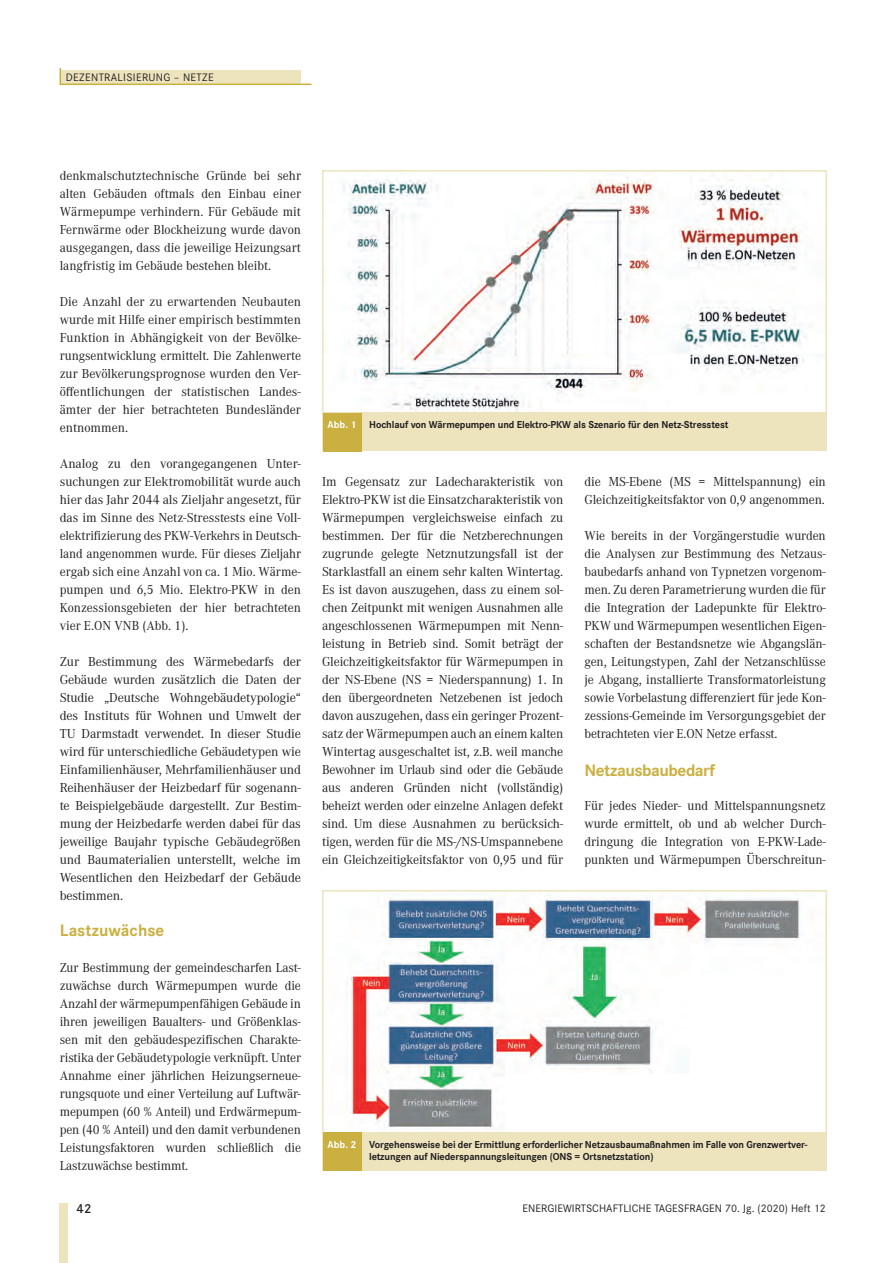
<style>
.page{position:relative;width:893px;height:1263px;background:#fff}
.page>*{position:absolute;margin:0;border:0;box-sizing:border-box;transform-origin:0 0}
.t1{font:700 17.25px "Corporate S";letter-spacing:-.015em;color:#c9b040}
.t2{font:13.5px/18px "Corporate A";letter-spacing:-.01em;color:#231f20;text-align:justify}
.t3{font:600 13.5px "Corporate S";color:#231f20}
.t4{font:11.25px "Corporate S";letter-spacing:.005em;color:#231f20}
.t5{font:11.25px "Corporate S";letter-spacing:.03em;color:#231f20}
.t6{font:700 10.5px/12px "Corporate S";letter-spacing:-.01em;color:#231f20}
.s1{color:#fff}
</style>
<div class="page">
<div style="left:60px;top:71px;width:241px;height:13px;background:#ede4be"></div>
<hr style="left:60px;top:84px;width:251px;height:1px;background:#c9b040">
<svg style="left:60px;top:68px;width:1px;height:16px"></svg>
<div style="left:60px;top:1203px;width:8px;height:60px;background:#ede4be"></div>
<img style="left:325px;top:177px;width:499px;height:236px">
<div style="left:322px;top:170px;width:505px;height:281px;border:2px solid #ede4be"></div>
<div style="left:323px;top:413px;width:504px;height:38px;background:#ede4be"></div>
<div style="left:323px;top:413px;width:38px;height:38px;background:#c9b040"></div>
<img style="left:325px;top:894px;width:499px;height:239px">
<div style="left:322px;top:890px;width:505px;height:280px;border:2px solid #ede4be"></div>
<div style="left:323px;top:1133px;width:504px;height:38px;background:#ede4be"></div>
<div style="left:323px;top:1133px;width:38px;height:38px;background:#c9b040"></div>
<p class="t5" style="left:66px;top:71px;width:149px">DEZENTRALISIERUNG – NETZE</p>
<p class="t2" style="left:60px;top:167px;width:243px">denkmalschutztechnische Gründe bei sehr alten Gebäuden oftmals den Einbau einer Wärmepumpe verhindern. Für Gebäude mit Fernwärme oder Blockheizung wurde davon ausgegangen, dass die jeweilige Heizungsart langfristig im Gebäude bestehen bleibt.</p>
<p class="t2" style="left:60px;top:293px;width:243px">Die Anzahl der zu erwartenden Neubauten wurde mit Hilfe einer empirisch bestimmten Funktion in Abhängigkeit von der Bevölke&shy;rungsentwicklung ermittelt. Die Zahlenwerte zur Bevölkerungsprognose wurden den Ver&shy;öffentlichungen der statistischen Landes&shy;ämter der hier betrachteten Bundesländer entnommen.</p>
<p class="t2" style="left:60px;top:455px;width:243px">Analog zu den vorangegangenen Unter&shy;suchungen zur Elektromobilität wurde auch hier das Jahr 2044 als Zieljahr angesetzt, für das im Sinne des Netz-Stresstests eine Voll&shy;elektrifizierung des PKW-Verkehrs in Deutsch&shy;land angenommen wurde. Für dieses Zieljahr ergab sich eine Anzahl von ca. 1 Mio. Wärme&shy;pumpen und 6,5 Mio. Elektro-PKW in den Konzessionsgebieten der hier betrachteten vier E.ON VNB (Abb. 1).</p>
<p class="t2" style="left:60px;top:653px;width:243px">Zur Bestimmung des Wärmebedarfs der Gebäude wurden zusätzlich die Daten der Studie „Deutsche Wohngebäudetypologie“ des Instituts für Wohnen und Umwelt der TU Darmstadt verwendet. In dieser Studie wird für unterschiedliche Gebäudetypen wie Einfamilienhäuser, Mehrfamilienhäuser und Reihenhäuser der Heizbedarf für sogenann&shy;te Beispielgebäude dargestellt. Zur Bestim&shy;mung der Heizbedarfe werden dabei für das jeweilige Baujahr typische Gebäudegrößen und Baumaterialien unterstellt, welche im Wesentlichen den Heizbedarf der Gebäude bestimmen.</p>
<p class="t1" style="left:60px;top:920px;width:106px">Lastzuwächse</p>
<p class="t2" style="left:60px;top:959px;width:243px">Zur Bestimmung der gemeindescharfen Last&shy;zuwächse durch Wärmepumpen wurde die Anzahl der wärmepumpenfähigen Gebäude in ihren jeweiligen Baualters- und Größenklas&shy;sen mit den gebäudespezifischen Charakte&shy;ristika der Gebäudetypologie verknüpft. Unter Annahme einer jährlichen Heizungserneue&shy;rungsquote und einer Verteilung auf Luftwär&shy;mepumpen (60 % Anteil) und Erdwärmepum&shy;pen (40 % Anteil) und den damit verbundenen Leistungsfaktoren wurden schließlich die Lastzuwächse bestimmt.</p>
<p class="t6" style="left:327px;top:419px;width:402px"><span class="s1">Abb. 1</span> Hochlauf von Wärmepumpen und Elektro-PKW als Szenario für den Netz-Stresstest</p>
<p class="t2" style="left:322px;top:473px;width:243px">Im Gegensatz zur Ladecharakteristik von Elektro-PKW ist die Einsatzcharakteristik von Wärmepumpen vergleichsweise einfach zu bestimmen. Der für die Netzberechnungen zugrunde gelegte Netznutzungsfall ist der Starklastfall an einem sehr kalten Wintertag.<br>Es ist davon auszugehen, dass zu einem sol&shy;chen Zeitpunkt mit wenigen Ausnahmen alle angeschlossenen Wärmepumpen mit Nenn&shy;leistung in Betrieb sind. Somit beträgt der Gleichzeitigkeitsfaktor für Wärmepumpen in der NS-Ebene (NS = Niederspannung) 1. In den übergeordneten Netzebenen ist jedoch davon auszugehen, dass ein geringer Prozent&shy;satz der Wärmepumpen auch an einem kalten Wintertag ausgeschaltet ist, z.B. weil manche Bewohner im Urlaub sind oder die Gebäude aus anderen Gründen nicht (vollständig) beheizt werden oder einzelne Anlagen defekt sind. Um diese Ausnahmen zu berücksich&shy;tigen, werden für die MS-/NS-Umspannebene ein Gleichzeitigkeitsfaktor von 0,95 und für</p>
<p class="t2" style="left:584px;top:473px;width:243px">die MS-Ebene (MS = Mittelspannung) ein<br>Gleichzeitigkeitsfaktor von 0,9 angenommen.</p>
<p class="t2" style="left:585px;top:527px;width:243px">Wie bereits in der Vorgängerstudie wurden die Analysen zur Bestimmung des Netzaus&shy;baubedarfs anhand von Typnetzen vorgenom&shy;men. Zu deren Parametrierung wurden die für die Integration der Ladepunkte für Elektro-PKW und Wärmepumpen wesentlichen Eigen&shy;schaften der Bestandsnetze wie Abgangslän&shy;gen, Leitungstypen, Zahl der Netzanschlüsse je Abgang, installierte Transformatorleistung sowie Vorbelastung differenziert für jede Kon&shy;zessions-Gemeinde im Versorgungsgebiet der betrachteten vier E.ON Netze erfasst.</p>
<p class="t1" style="left:585px;top:760px;width:132px">Netzausbaubedarf</p>
<p class="t2" style="left:585px;top:797px;width:243px">Für jedes Nieder- und Mittelspannungsnetz wurde ermittelt, ob und ab welcher Durch&shy;dringung die Integration von E-PKW-Lade&shy;punkten und Wärmepumpen Überschreitun-</p>
<p class="t6" style="left:369px;top:1139px;width:440px;text-indent:-42px"><span class="s1">Abb. 2</span> Vorgehensweise bei der Ermittlung erforderlicher Netzausbaumaßnahmen im Falle von Grenzwertver&shy;letzungen auf Niederspannungsleitungen (ONS = Ortsnetzstation)</p>
<p class="t3" style="left:77px;top:1201px;width:16px">42</p>
<p class="t4" style="left:522px;top:1202px;width:305px">ENERGIEWIRTSCHAFTLICHE TAGESFRAGEN 70. Jg. (2020) Heft 12</p>
</div>
